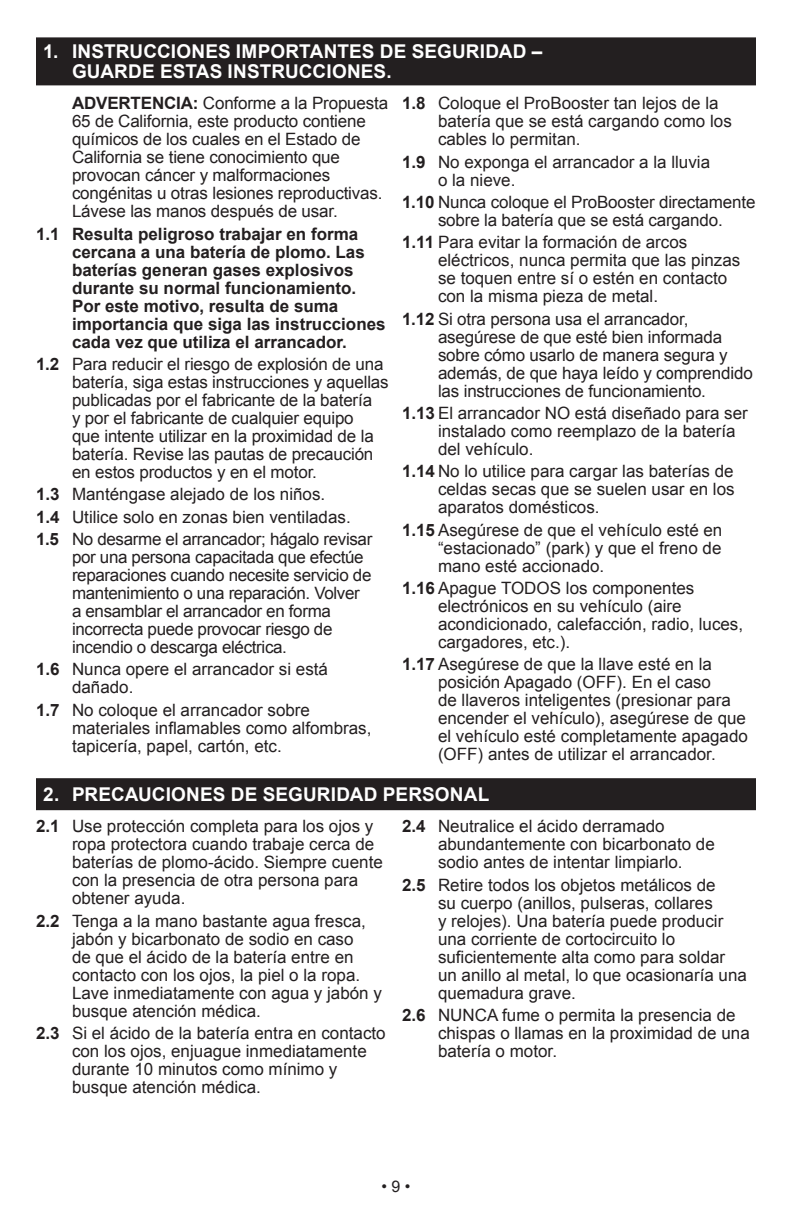
<style>
.page{position:relative;width:792px;height:1224px;background:#fff}
.page>*{position:absolute;margin:0;border:0;box-sizing:border-box;transform-origin:0 0}
.t1{font:700 19px/20px "Arial";letter-spacing:.005em;color:#fff}
.No_bullet_copy_2col{font:17px/18px "Arial";color:#231f20}
.No_bullet_copy_2col-2{font:17px/18px "Arial";letter-spacing:-.02em;color:#231f20}
.t2{font:700 17px/18px "Arial";color:#231f20}
.t3{font:16px "Arial";color:#231f20}
.s1{font-weight:700}
</style>
<div class="page">
<div style="left:36px;top:37px;width:720px;height:48px;background:#231f20"></div>
<div style="left:36px;top:778px;width:720px;height:32px;background:#231f20"></div>
<p class="t1" style="left:72px;top:42px;width:472px;text-indent:-29px">1. INSTRUCCIONES IMPORTANTES DE SEGURIDAD –<br>GUARDE ESTAS INSTRUCCIONES.</p>
<p class="No_bullet_copy_2col" style="left:72px;top:95px;width:318px"><span class="s1">ADVERTENCIA:</span> Conforme a la Propuesta 65 de California, este producto contiene químicos de los cuales en el Estado de California se tiene conocimiento que provocan cáncer y malformaciones congénitas u otras lesiones reproductivas.<br>Lávese las manos después de usar.</p>
<p class="t2" style="left:72px;top:225px;width:315px;text-indent:-36px">1.1 Resulta peligroso trabajar en forma cercana a una batería de plomo. Las baterías generan gases explosivos durante su normal funcionamiento.<br>Por este motivo, resulta de suma importancia que siga las instrucciones cada vez que utiliza el arrancador.</p>
<p class="No_bullet_copy_2col" style="left:72px;top:355px;width:318px;text-indent:-36px"><span class="s1">1.2</span> Para reducir el riesgo de explosión de una batería, siga estas instrucciones y aquellas publicadas por el fabricante de la batería<br>y por el fabricante de cualquier equipo<br>que intente utilizar en la proximidad de la batería. Revise las pautas de precaución en estos productos y en el motor.</p>
<p class="No_bullet_copy_2col" style="left:36px;top:486px;width:291px"><span class="s1">1.3</span> Manténgase alejado de los niños.</p>
<p class="No_bullet_copy_2col" style="left:36px;top:508px;width:316px"><span class="s1">1.4</span> Utilice solo en zonas bien ventiladas.</p>
<p class="No_bullet_copy_2col-2" style="left:72px;top:530px;width:302px;text-indent:-36px"><span class="s1">1.5</span> No desarme el arrancador; hágalo revisar por una persona capacitada que efectúe reparaciones cuando necesite servicio de mantenimiento o una reparación. Volver a ensamblar el arrancador en forma incorrecta puede provocar riesgo de incendio o descarga eléctrica.</p>
<p class="No_bullet_copy_2col" style="left:72px;top:661px;width:258px;text-indent:-36px"><span class="s1">1.6</span> Nunca opere el arrancador si está dañado.</p>
<p class="No_bullet_copy_2col" style="left:72px;top:701px;width:301px;text-indent:-36px"><span class="s1">1.7</span> No coloque el arrancador sobre materiales inflamables como alfombras, tapicería, papel, cartón, etc.</p>
<p class="No_bullet_copy_2col" style="left:438px;top:95px;width:295px;text-indent:-36px"><span class="s1">1.8</span> Coloque el ProBooster tan lejos de la batería que se está cargando como los cables lo permitan.</p>
<p class="No_bullet_copy_2col" style="left:438px;top:153px;width:274px;text-indent:-36px"><span class="s1">1.9</span> No exponga el arrancador a la lluvia o la nieve.</p>
<p class="No_bullet_copy_2col" style="left:402px;top:193px;width:355px;text-align:center"><span class="s1">1.10</span> Nunca coloque el ProBooster directamente sobre la batería que se está cargando.</p>
<p class="No_bullet_copy_2col" style="left:438px;top:234px;width:304px;text-indent:-36px"><span class="s1">1.11</span> Para evitar la formación de arcos eléctricos, nunca permita que las pinzas se toquen entre sí o estén en contacto con la misma pieza de metal.</p>
<p class="No_bullet_copy_2col" style="left:438px;top:310px;width:316px;text-indent:-36px"><span class="s1">1.12</span> Si otra persona usa el arrancador, asegúrese de que esté bien informada sobre cómo usarlo de manera segura y además, de que haya leído y comprendido las instrucciones de funcionamiento.</p>
<p class="No_bullet_copy_2col" style="left:438px;top:404px;width:311px;text-indent:-36px"><span class="s1">1.13</span> El arrancador NO está diseñado para ser instalado como reemplazo de la batería del vehículo.</p>
<p class="No_bullet_copy_2col" style="left:438px;top:463px;width:298px;text-align:justify;text-indent:-36px"><span class="s1">1.14</span> No lo utilice para cargar las baterías de celdas secas que se suelen usar en los aparatos domésticos.</p>
<p class="No_bullet_copy_2col" style="left:438px;top:521px;width:286px;text-align:justify;text-indent:-36px"><span class="s1">1.15</span> Asegúrese de que el vehículo esté en “estacionado” (park) y que el freno de mano esté accionado.</p>
<p class="No_bullet_copy_2col" style="left:438px;top:579px;width:307px;text-indent:-36px"><span class="s1">1.16</span> Apague TODOS los componentes electrónicos en su vehículo (aire acondicionado, calefacción, radio, luces, cargadores, etc.).</p>
<p class="No_bullet_copy_2col" style="left:438px;top:656px;width:311px;text-indent:-36px"><span class="s1">1.17</span> Asegúrese de que la llave esté en la posición Apagado (OFF). En el caso<br>de llaveros inteligentes (presionar para encender el vehículo), asegúrese de que el vehículo esté completamente apagado (OFF) antes de utilizar el arrancador.</p>
<p class="t1" style="left:43px;top:785px;width:448px">2. PRECAUCIONES DE SEGURIDAD PERSONAL</p>
<p class="No_bullet_copy_2col" style="left:72px;top:817px;width:312px;text-indent:-36px"><span class="s1">2.1</span> Use protección completa para los ojos y ropa protectora cuando trabaje cerca de baterías de plomo-ácido. Siempre cuente con la presencia de otra persona para obtener ayuda.</p>
<p class="No_bullet_copy_2col" style="left:72px;top:912px;width:311px;text-indent:-36px"><span class="s1">2.2</span> Tenga a la mano bastante agua fresca, jabón y bicarbonato de sodio en caso<br>de que el ácido de la batería entre en contacto con los ojos, la piel o la ropa.<br>Lave inmediatamente con agua y jabón y busque atención médica.</p>
<p class="No_bullet_copy_2col" style="left:72px;top:1024px;width:315px;text-indent:-36px"><span class="s1">2.3</span> Si el ácido de la batería entra en contacto con los ojos, enjuague inmediatamente durante 10 minutos como mínimo y busque atención médica.</p>
<p class="No_bullet_copy_2col" style="left:438px;top:817px;width:278px;text-indent:-36px"><span class="s1">2.4</span> Neutralice el ácido derramado abundantemente con bicarbonato de sodio antes de intentar limpiarlo.</p>
<p class="No_bullet_copy_2col" style="left:438px;top:876px;width:310px;text-indent:-36px"><span class="s1">2.5</span> Retire todos los objetos metálicos de<br>su cuerpo (anillos, pulseras, collares<br>y relojes). Una batería puede producir una corriente de cortocircuito lo suficientemente alta como para soldar un anillo al metal, lo que ocasionaría una quemadura grave.</p>
<p class="No_bullet_copy_2col" style="left:438px;top:1006px;width:313px;text-indent:-36px"><span class="s1">2.6</span> NUNCA fume o permita la presencia de chispas o llamas en la proximidad de una batería o motor.</p>
<p class="t3" style="left:382px;top:1176px;width:30px">• 9 •</p>
</div>
